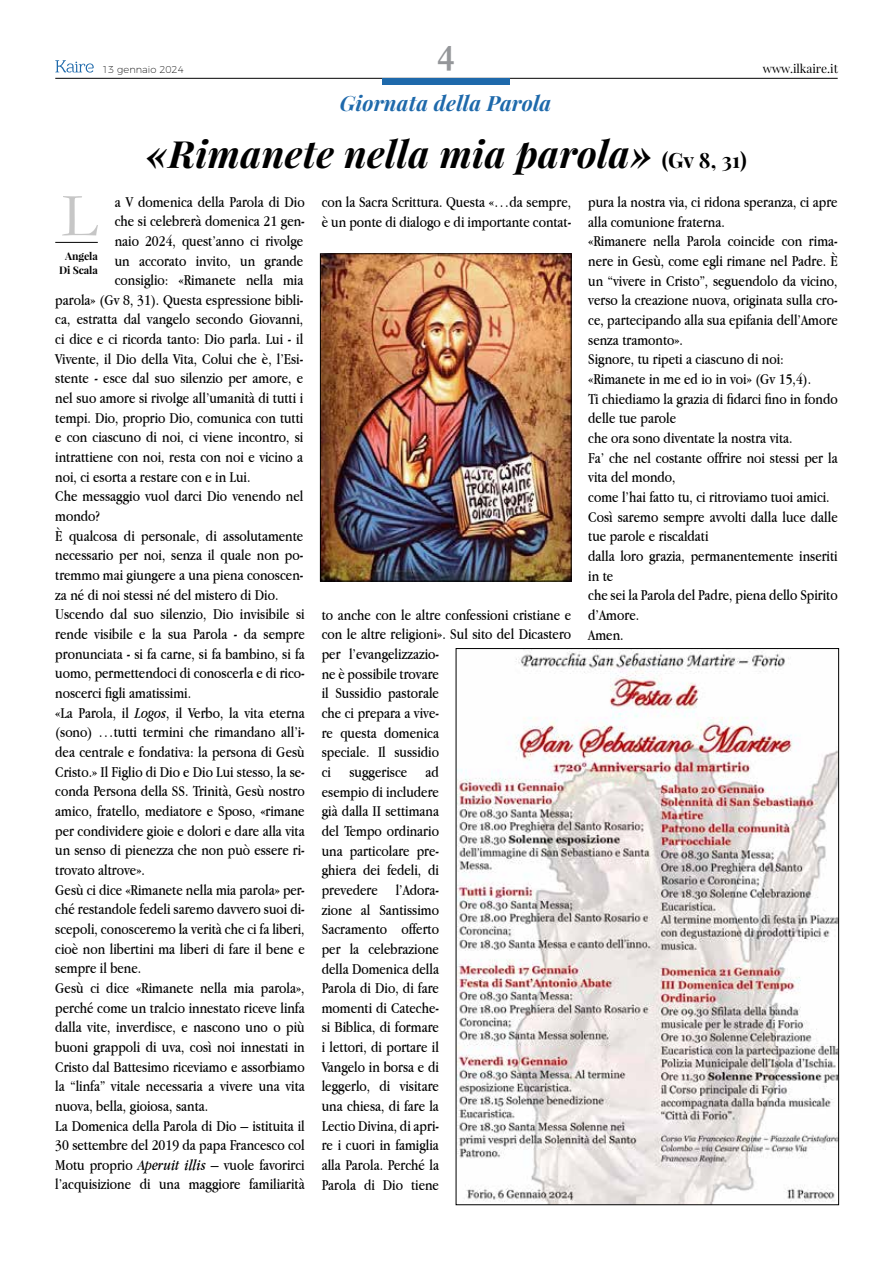
<style>
.page{position:relative;width:893px;height:1263px;background:#fff}
.page>*{position:absolute;margin:0;border:0;box-sizing:border-box;transform-origin:0 0}
.t1{font:63px "Garamond";color:#c6c6c6}
.t2{font:italic 700 37.5px "Playfair Display";letter-spacing:.01em;color:#000}
.t3{font:700 37.5px "Garamond";color:#949699}
.t4{font:italic 700 21px "Playfair Display";letter-spacing:.01em;color:#1e69ab}
.t5{font:15.75px/19.6px "Apple Garamond";color:#000}
.t6{font:12px "Playfair Display";color:#000}
.t7{font:700 10.5px/13.5px "Playfair Display";letter-spacing:-.01em;color:#000;text-align:center}
.t8{font:200 9.9px "Montserrat";color:#000}
.s1{font-style:normal;font-size:21px}
.s2{font-style:italic}
</style>
<div class="page">
<hr style="left:55px;top:78px;width:783px;height:1px;background:#000">
<div style="left:382px;top:78px;width:127px;height:7px;background:#1e69ab"></div>
<svg style="left:55px;top:60px;width:39px;height:13px"></svg>
<hr style="left:55px;top:242px;width:43px;height:1px;background:#000">
<img style="left:458px;top:650px;width:379px;height:553px">
<img style="left:322px;top:256px;width:247px;height:323px">
<div style="left:320px;top:254px;width:251px;height:327px;border:1px solid #000"></div>
<p class="t8" style="left:102px;top:62px;width:83px">13 gennaio 2024</p>
<h2 class="t3" style="left:437px;top:36px;width:19px">4</h2>
<h3 class="t4" style="left:340px;top:89px;width:213px">Giornata della Parola</h3>
<h2 class="t2" style="left:146px;top:128px;width:602px">«Rimanete nella mia parola» <span class="s1">(Gv 8, 31)</span></h2>
<p class="t6" style="left:763px;top:61px;width:77px">www.ilkaire.it</p>
<p class="t5" style="left:115px;top:191px;width:191px">a V domenica della Parola di Dio</p>
<p class="t5" style="left:115px;top:211px;width:191px">che si celebrerà domenica 21 gen-</p>
<p class="t5" style="left:115px;top:231px;width:190px">naio 2024, quest’anno ci rivolge</p>
<p class="t5" style="left:115px;top:250px;width:190px">un accorato invito, un grande</p>
<p class="t5" style="left:115px;top:270px;width:190px">consiglio: «Rimanete nella mia</p>
<p class="t5" style="left:55px;top:290px;width:250px">parola» (Gv 8, 31). Questa espressione bibli-</p>
<p class="t5" style="left:55px;top:309px;width:250px">ca, estratta dal vangelo secondo Giovanni,</p>
<p class="t5" style="left:55px;top:329px;width:250px">ci dice e ci ricorda tanto: Dio parla. Lui - il</p>
<p class="t5" style="left:55px;top:349px;width:249px">Vivente, il Dio della Vita, Colui che è, l’Esi-</p>
<p class="t5" style="left:55px;top:368px;width:250px">stente - esce dal suo silenzio per amore, e</p>
<p class="t5" style="left:55px;top:388px;width:250px">nel suo amore si rivolge all’umanità di tutti i</p>
<p class="t5" style="left:55px;top:408px;width:250px">tempi. Dio, proprio Dio, comunica con tutti</p>
<p class="t5" style="left:55px;top:427px;width:250px">e con ciascuno di noi, ci viene incontro, si</p>
<p class="t5" style="left:55px;top:447px;width:249px">intrattiene con noi, resta con noi e vicino a</p>
<p class="t5" style="left:55px;top:467px;width:197px">noi, ci esorta a restare con e in Lui.</p>
<p class="t5" style="left:55px;top:486px;width:250px">Che messaggio vuol darci Dio venendo nel</p>
<p class="t5" style="left:55px;top:506px;width:46px">mondo?</p>
<p class="t5" style="left:55px;top:525px;width:250px">È qualcosa di personale, di assolutamente</p>
<p class="t5" style="left:55px;top:545px;width:250px">necessario per noi, senza il quale non po-</p>
<p class="t5" style="left:55px;top:565px;width:250px">tremmo mai giungere a una piena conoscen-</p>
<p class="t5" style="left:55px;top:584px;width:225px">za né di noi stessi né del mistero di Dio.</p>
<p class="t5" style="left:55px;top:604px;width:251px">Uscendo dal suo silenzio, Dio invisibile si</p>
<p class="t5" style="left:55px;top:624px;width:251px">rende visibile e la sua Parola - da sempre</p>
<p class="t5" style="left:55px;top:643px;width:251px">pronunciata - si fa carne, si fa bambino, si fa</p>
<p class="t5" style="left:55px;top:663px;width:251px">uomo, permettendoci di conoscerla e di rico-</p>
<p class="t5" style="left:55px;top:683px;width:137px">noscerci figli amatissimi.</p>
<p class="t5" style="left:55px;top:702px;width:251px">«La Parola, il <span class="s2">Logos</span>, il Verbo, la vita eterna</p>
<p class="t5" style="left:55px;top:722px;width:251px">(sono) …tutti termini che rimandano all’i-</p>
<p class="t5" style="left:55px;top:742px;width:251px">dea centrale e fondativa: la persona di Gesù</p>
<p class="t5" style="left:55px;top:761px;width:251px">Cristo.» Il Figlio di Dio e Dio Lui stesso, la se-</p>
<p class="t5" style="left:55px;top:781px;width:251px">conda Persona della SS. Trinità, Gesù nostro</p>
<p class="t5" style="left:55px;top:801px;width:251px">amico, fratello, mediatore e Sposo, «rimane</p>
<p class="t5" style="left:55px;top:820px;width:251px">per condividere gioie e dolori e dare alla vita</p>
<p class="t5" style="left:55px;top:840px;width:251px">un senso di pienezza che non può essere ri-</p>
<p class="t5" style="left:55px;top:860px;width:91px">trovato altrove».</p>
<p class="t5" style="left:55px;top:879px;width:251px">Gesù ci dice «Rimanete nella mia parola» per-</p>
<p class="t5" style="left:55px;top:899px;width:251px">ché restandole fedeli saremo davvero suoi di-</p>
<p class="t5" style="left:55px;top:919px;width:251px">scepoli, conosceremo la verità che ci fa liberi,</p>
<p class="t5" style="left:55px;top:938px;width:251px">cioè non libertini ma liberi di fare il bene e</p>
<p class="t5" style="left:55px;top:958px;width:88px">sempre il bene.</p>
<p class="t5" style="left:55px;top:978px;width:251px">Gesù ci dice «Rimanete nella mia parola»,</p>
<p class="t5" style="left:55px;top:997px;width:251px">perché come un tralcio innestato riceve linfa</p>
<p class="t5" style="left:55px;top:1017px;width:251px">dalla vite, inverdisce, e nascono uno o più</p>
<p class="t5" style="left:55px;top:1037px;width:251px">buoni grappoli di uva, così noi innestati in</p>
<p class="t5" style="left:55px;top:1056px;width:251px">Cristo dal Battesimo riceviamo e assorbiamo</p>
<p class="t5" style="left:55px;top:1076px;width:251px">la “linfa” vitale necessaria a vivere una vita</p>
<p class="t5" style="left:55px;top:1096px;width:154px">nuova, bella, gioiosa, santa.</p>
<p class="t5" style="left:55px;top:1115px;width:251px">La Domenica della Parola di Dio – istituita il</p>
<p class="t5" style="left:55px;top:1135px;width:251px">30 settembre del 2019 da papa Francesco col</p>
<p class="t5" style="left:55px;top:1154px;width:251px">Motu proprio <span class="s2">Aperuit illis</span> – vuole favorirci</p>
<p class="t5" style="left:55px;top:1174px;width:251px">l’acquisizione di una maggiore familiarità</p>
<h1 class="t1" style="left:62px;top:178px;width:38px">L</h1>
<p class="t7" style="left:59px;top:249px;width:40px">Angela<br>Di Scala</p>
<p class="t5" style="left:322px;top:192px;width:251px">con la Sacra Scrittura. Questa «…da sempre, è un ponte di dialogo e di importante contat-</p>
<p class="t5" style="left:322px;top:604px;width:251px">to anche con le altre confessioni cristiane e con le altre religioni». Sul sito del Dicastero per l’evangelizzazio-<br>ne è possibile trovare<br>il Sussidio pastorale<br>che ci prepara a vive-<br>re questa domenica<br>speciale. Il sussidio<br>ci suggerisce ad<br>esempio di includere<br>già dalla II settimana<br>del Tempo ordinario<br>una particolare pre-<br>ghiera dei fedeli, di<br>prevedere l’Adora-<br>zione al Santissimo<br>Sacramento offerto<br>per la celebrazione<br>della Domenica della<br>Parola di Dio, di fare<br>momenti di Cateche-<br>si Biblica, di formare<br>i lettori, di portare il<br>Vangelo in borsa e di<br>leggerlo, di visitare<br>una chiesa, di fare la<br>Lectio Divina, di apri-<br>re i cuori in famiglia<br>alla Parola. Perché la<br>Parola di Dio tiene</p>
<p class="t5" style="left:588px;top:192px;width:251px">pura la nostra via, ci ridona speranza, ci apre alla comunione fraterna.<br>«Rimanere nella Parola coincide con rima&shy;nere in Gesù, come egli rimane nel Padre. È un “vivere in Cristo”, seguendolo da vicino, verso la creazione nuova, originata sulla cro&shy;ce, partecipando alla sua epifania dell’Amore senza tramonto».<br>Signore, tu ripeti a ciascuno di noi: «Rimanete in me ed io in voi» (Gv 15,4).<br>Ti chiediamo la grazia di fidarci fino in fondo delle tue parole<br>che ora sono diventate la nostra vita.<br>Fa’ che nel costante offrire noi stessi per la vita del mondo,<br>come l’hai fatto tu, ci ritroviamo tuoi amici.<br>Così saremo sempre avvolti dalla luce dalle tue parole e riscaldati<br>dalla loro grazia, permanentemente inseriti in te<br>che sei la Parola del Padre, piena dello Spirito d’Amore.<br>Amen.</p>
</div>
